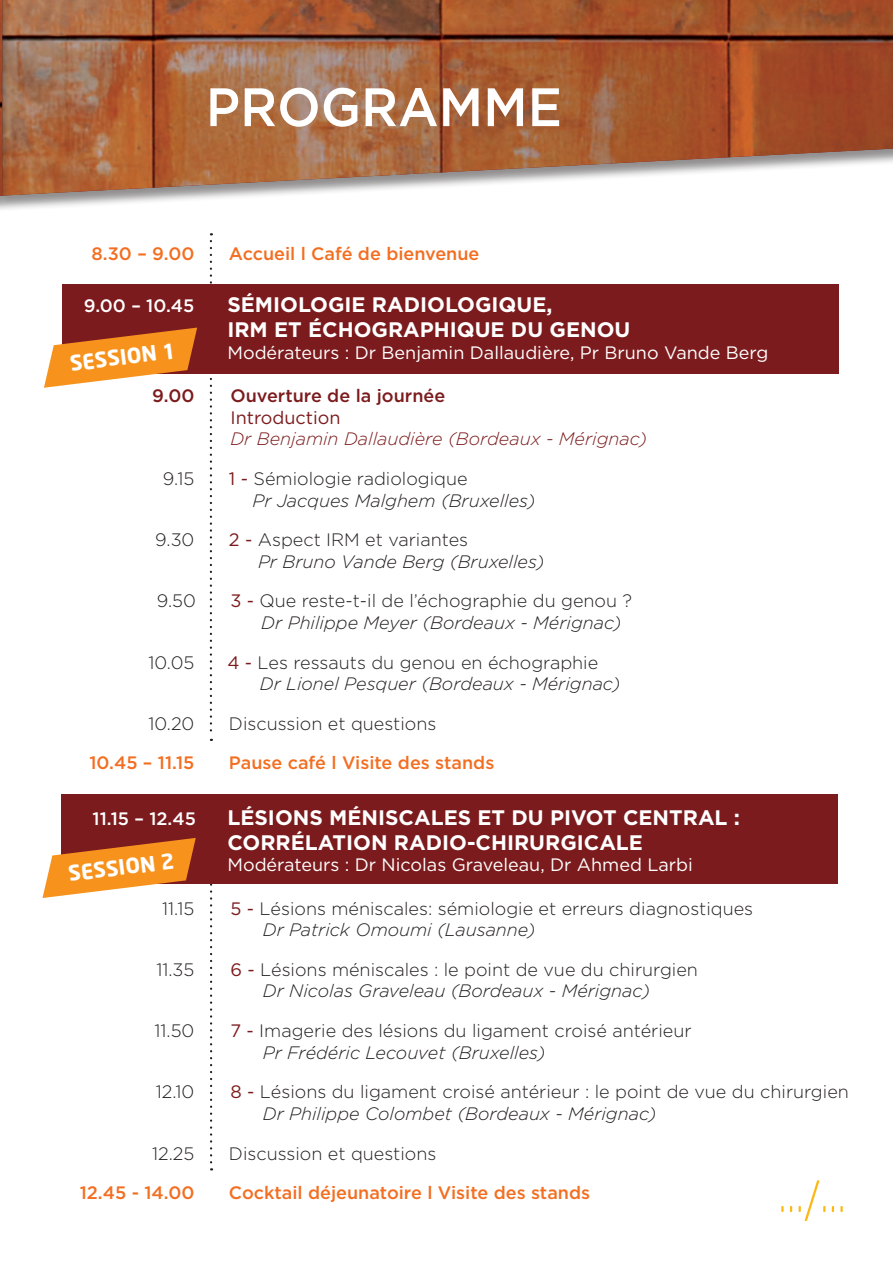
<style>
.page{position:relative;width:893px;height:1263px;background:#fff}
.page>*{position:absolute;margin:0;border:0;box-sizing:border-box;transform-origin:0 0}
.t1{font:500 54px "Gotham";color:#fff;scale:.95 1}
.t2{font:300 54px "Neo Sans";color:#fcb814;scale:.95 1}
.t3{font:700 21px/25.2px "Gotham";color:#fff}
.t4{font:700 21px "Neo Sans";color:#fff}
.t5{font:300 18px "Gotham";color:#231f20}
.t6{font:italic 300 18px "Gotham";color:#231f20}
.t7{font:500 18px "Gotham";color:#f36e21}
.t8{font:18px "Gotham";color:#fff}
.t9{font:italic 300 18px "Gotham";color:#7c1b1d}
.t10{font:500 18px "Gotham";color:#7c1b1d}
.t11{font:500 18px "Gotham";color:#fff}
.t12{font:18px "Gotham";color:#7c1b1d}
.s1{font-weight:400;color:#7c1b1d}
</style>
<div class="page">
<div style="left:0;top:0;width:893px;height:212px;background:#231f20;opacity:.5"></div>
<img style="left:10px;top:0;width:883px;height:196px">
<svg style="left:210px;top:241px;width:2px;height:500px"></svg>
<svg style="left:210px;top:883px;width:2px;height:287px"></svg>
<div style="left:61px;top:794px;width:777px;height:89px;background:#7c1b1d"></div>
<svg style="left:43px;top:838px;width:153px;height:60px"></svg>
<div style="left:62px;top:284px;width:777px;height:89px;background:#7c1b1d"></div>
<svg style="left:44px;top:328px;width:153px;height:60px"></svg>
<div style="left:0;top:0;width:10px;height:261px;background:#231f20;opacity:.5"></div>
<hr style="left:0;top:0;width:2px;height:196px;background:#7c1b1d">
<p class="t1" style="left:206px;top:72px;width:376px">PROGRAMME</p>
<p class="t7" style="left:92px;top:242px;width:104px">8.30 – 9.00</p>
<p class="t7" style="left:229px;top:242px;width:252px">Accueil l Café de bienvenue</p>
<p class="t11" style="left:84px;top:294px;width:112px">9.00 – 10.45</p>
<p class="t3" style="left:227px;top:292px;width:326px">SÉMIOLOGIE RADIOLOGIQUE,</p>
<p class="t3" style="left:227px;top:317px;width:404px">IRM ET ÉCHOGRAPHIQUE DU GENOU</p>
<p class="t8" style="left:227px;top:341px;width:542px">Modérateurs : Dr Benjamin Dallaudière, Pr Bruno Vande Berg</p>
<p class="t10" style="left:152px;top:384px;width:44px">9.00</p>
<p class="t10" style="left:230px;top:384px;width:216px">Ouverture de la journée</p>
<p class="t12" style="left:230px;top:406px;width:112px">Introduction</p>
<p class="t9" style="left:230px;top:428px;width:418px">Dr Benjamin Dallaudière (Bordeaux - Mérignac)</p>
<p class="t5" style="left:163px;top:467px;width:33px">9.15</p>
<p class="t5" style="left:229px;top:467px;width:240px"><span class="s1">1 -</span> Sémiologie radiologique</p>
<p class="t6" style="left:253px;top:489px;width:284px">Pr Jacques Malghem (Bruxelles)</p>
<p class="t5" style="left:155px;top:528px;width:41px">9.30</p>
<p class="t5" style="left:229px;top:528px;width:241px"><span class="s1">2 -</span> Aspect IRM et variantes</p>
<p class="t6" style="left:258px;top:550px;width:288px">Pr Bruno Vande Berg (Bruxelles)</p>
<p class="t5" style="left:157px;top:590px;width:41px">9.50</p>
<p class="t5" style="left:230px;top:590px;width:403px"><span class="s1">3 -</span> Que reste-t-il de l’échographie du genou ?</p>
<p class="t6" style="left:261px;top:611px;width:362px">Dr Philippe Meyer (Bordeaux - Mérignac)</p>
<p class="t5" style="left:149px;top:651px;width:47px">10.05</p>
<p class="t5" style="left:227px;top:651px;width:372px"><span class="s1">4 -</span> Les ressauts du genou en échographie</p>
<p class="t6" style="left:260px;top:672px;width:362px">Dr Lionel Pesquer (Bordeaux - Mérignac)</p>
<p class="t5" style="left:148px;top:712px;width:47px">10.20</p>
<p class="t5" style="left:229px;top:712px;width:209px">Discussion et questions</p>
<p class="t7" style="left:89px;top:751px;width:106px">10.45 – 11.15</p>
<p class="t7" style="left:229px;top:751px;width:267px">Pause café l Visite des stands</p>
<p class="t4" style="left:68px;top:350px;width:108px;rotate:-7deg">SESSION 1</p>
<p class="t11" style="left:93px;top:806px;width:105px">11.15 – 12.45</p>
<p class="t3" style="left:227px;top:804px;width:514px">LÉSIONS MÉNISCALES ET DU PIVOT CENTRAL :<br>CORRÉLATION RADIO-CHIRURGICALE</p>
<p class="t8" style="left:227px;top:853px;width:467px">Modérateurs : Dr Nicolas Graveleau, Dr Ahmed Larbi</p>
<p class="t5" style="left:162px;top:897px;width:34px">11.15</p>
<p class="t5" style="left:230px;top:897px;width:524px"><span class="s1">5 -</span> Lésions méniscales: sémiologie et erreurs diagnostiques</p>
<p class="t6" style="left:263px;top:918px;width:274px">Dr Patrick Omoumi (Lausanne)</p>
<p class="t5" style="left:156px;top:958px;width:39px">11.35</p>
<p class="t5" style="left:230px;top:958px;width:469px"><span class="s1">6 -</span> Lésions méniscales : le point de vue du chirurgien</p>
<p class="t6" style="left:263px;top:980px;width:389px">Dr Nicolas Graveleau (Bordeaux - Mérignac)</p>
<p class="t5" style="left:155px;top:1019px;width:41px">11.50</p>
<p class="t5" style="left:230px;top:1019px;width:463px"><span class="s1">7 -</span> Imagerie des lésions du ligament croisé antérieur</p>
<p class="t6" style="left:263px;top:1041px;width:284px">Pr Frédéric Lecouvet (Bruxelles)</p>
<p class="t5" style="left:156px;top:1080px;width:40px">12.10</p>
<p class="t5" style="left:230px;top:1080px;width:620px"><span class="s1">8 -</span> Lésions du ligament croisé antérieur : le point de vue du chirurgien</p>
<p class="t6" style="left:263px;top:1102px;width:395px">Dr Philippe Colombet (Bordeaux - Mérignac)</p>
<p class="t5" style="left:152px;top:1142px;width:44px">12.25</p>
<p class="t5" style="left:229px;top:1142px;width:209px">Discussion et questions</p>
<p class="t7" style="left:80px;top:1181px;width:116px">12.45 - 14.00</p>
<p class="t7" style="left:229px;top:1181px;width:363px">Cocktail déjeunatoire l Visite des stands</p>
<p class="t2" style="left:778px;top:1160px;width:73px">.../...</p>
<p class="t4" style="left:67px;top:860px;width:108px;rotate:-7deg">SESSION 2</p>
</div>
